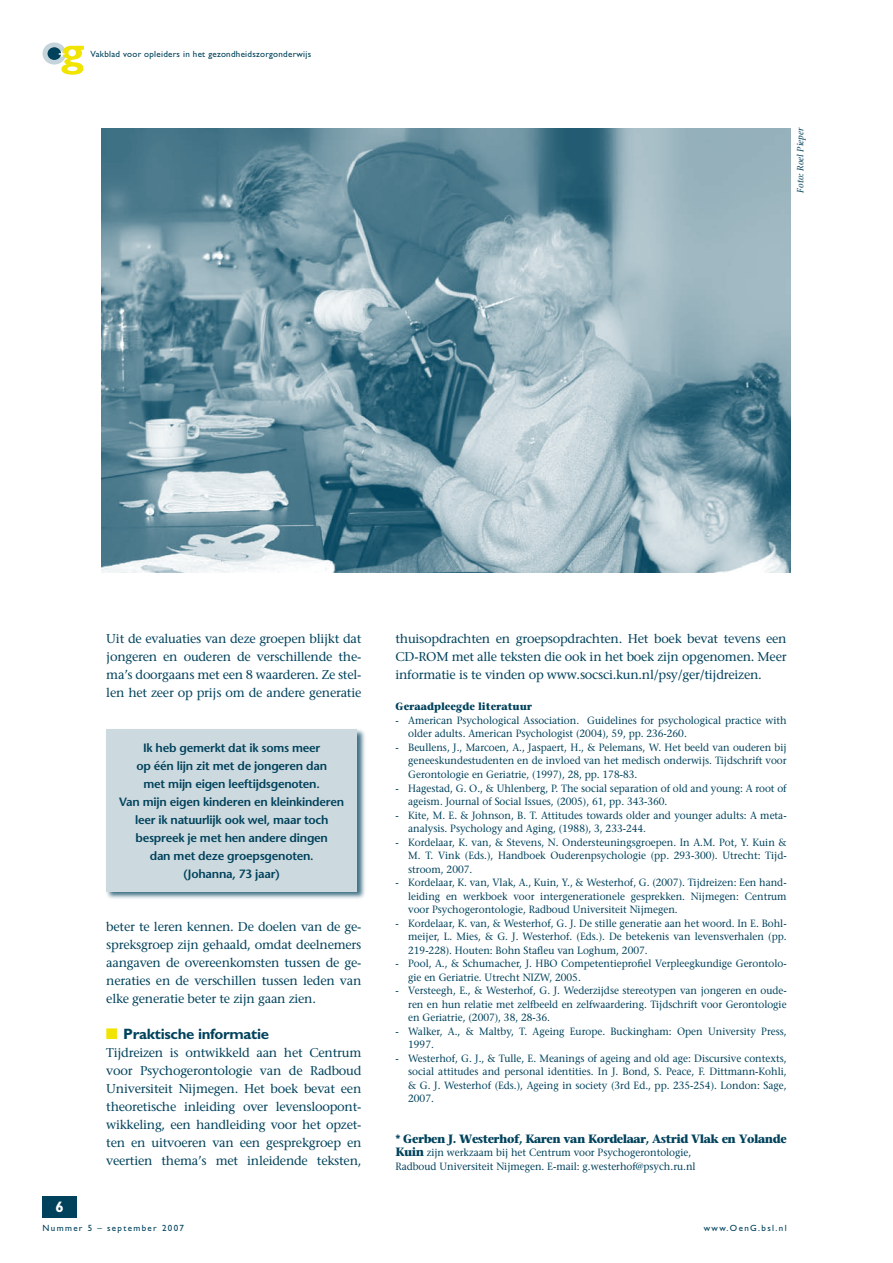
<style>
.page{position:relative;width:893px;height:1263px;background:#fff}
.page>*{position:absolute;margin:0;border:0;box-sizing:border-box;transform-origin:0 0}
.t1{font:700 15px "Gill Sans";letter-spacing:-.02em;color:#00425c}
.t2{font:12.75px/18px "Stone Serif";letter-spacing:-.02em;color:#00425c;text-align:justify}
.t3{font:600 12px/18px "Stone Sans";letter-spacing:-.02em;color:#00425c;text-align:center}
.t4{font:700 12px "Stone Serif";letter-spacing:-.04em;color:#00425c;scale:.95 1}
.t5{font:10.5px/13.5px "Stone Serif";color:#00425c;scale:.95 1}
.t6{font:700 10.5px "Stone Serif";color:#00425c;scale:.95 1}
.t7{font:9px "Gill Sans";letter-spacing:.03em;color:#00425c}
.t8{font:9px "Gill Sans";letter-spacing:.15em;color:#00425c}
.t9{font:italic 9px "Stone Serif";color:#00425c}
.s1{font-weight:700;font-size:12px}
</style>
<div class="page">
<div style="left:106px;top:1028px;width:11px;height:11px;background:#f1e400"></div>
<img style="left:102px;top:128px;width:688px;height:445px">
<div style="left:105px;top:728px;width:262px;height:173px;background:#00425c;opacity:.75"></div>
<div style="left:106px;top:729px;width:251px;height:162px;background:#ccd9de"></div>
<div style="left:43px;top:43px;width:23px;height:22px;background:#c4d4da;border-radius:50%"></div>
<div style="left:48px;top:47px;width:13px;height:13px;background:#00425c;border-radius:50%"></div>
<svg style="left:59px;top:46px;width:25px;height:29px"></svg>
<div style="left:43px;top:1196px;width:34px;height:21px;background:#00425c"></div>
<p class="t7" style="left:91px;top:48px;width:222px">Vakblad voor opleiders in het gezondheidszorgonderwijs</p>
<p class="t9" style="left:795px;top:193px;width:66px;rotate:-90deg">Foto: Roel Pieper</p>
<p class="t2" style="left:106px;top:629px;width:257px">Uit de evaluaties van deze groepen blijkt dat jongeren en ouderen de verschillende the&shy;ma’s doorgaans met een 8 waarderen. Ze stel&shy;len het zeer op prijs om de andere generatie</p>
<p class="t3" style="left:119px;top:738px;width:226px">Ik heb gemerkt dat ik soms meer<br>op één lijn zit met de jongeren dan<br>met mijn eigen leeftijdsgenoten.<br>Van mijn eigen kinderen en kleinkinderen leer ik natuurlijk ook wel, maar toch bespreek je met hen andere dingen<br>dan met deze groepsgenoten.<br>(Johanna, 73 jaar)</p>
<p class="t2" style="left:106px;top:917px;width:257px">beter te leren kennen. De doelen van de ge&shy;spreksgroep zijn gehaald, omdat deelnemers aangaven de overeenkomsten tussen de ge&shy;neraties en de verschillen tussen leden van elke generatie beter te zijn gaan zien.</p>
<h1 class="t1" style="left:123px;top:1025px;width:147px">Praktische informatie</h1>
<p class="t2" style="left:106px;top:1043px;width:257px">Tijdreizen is ontwikkeld aan het Centrum voor Psychogerontologie van de Radboud Universiteit Nijmegen. Het boek bevat een theoretische inleiding over levensloopont&shy;wikkeling, een handleiding voor het opzet&shy;ten en uitvoeren van een gesprekgroep en veertien thema’s met inleidende teksten,</p>
<p class="t2" style="left:395px;top:629px;width:393px">thuisopdrachten en groepsopdrachten. Het boek bevat tevens een CD-ROM met alle teksten die ook in het boek zijn opgenomen. Meer informatie is te vinden op www.socsci.kun.nl/psy/ger/tijdreizen.</p>
<p class="t6" style="left:395px;top:700px;width:146px">Geraadpleegde literatuur</p>
<p class="t5" style="left:408px;top:713px;width:400px;text-indent:-13px">- American Psychological Association. Guidelines for psychological practice with older adults. American Psychologist (2004), 59, pp. 236-260.</p>
<p class="t5" style="left:408px;top:740px;width:400px;text-align:justify;text-indent:-13px">- Beullens, J., Marcoen, A., Jaspaert, H., &amp; Pelemans, W. Het beeld van ouderen bij geneeskundestudenten en de invloed van het medisch onderwijs. Tijdschrift voor Gerontologie en Geriatrie, (1997), 28, pp. 178-83.</p>
<p class="t5" style="left:408px;top:781px;width:400px;text-indent:-13px">- Hagestad, G. O., &amp; Uhlenberg, P. The social separation of old and young: A root of ageism. Journal of Social Issues, (2005), 61, pp. 343-360.</p>
<p class="t5" style="left:408px;top:808px;width:400px;text-indent:-13px">- Kite, M. E. &amp; Johnson, B. T. Attitudes towards older and younger adults: A meta&shy;analysis. Psychology and Aging, (1988), 3, 233-244.</p>
<p class="t5" style="left:408px;top:835px;width:400px;text-align:justify;text-indent:-13px">- Kordelaar, K. van, &amp; Stevens, N. Ondersteuningsgroepen. In A.M. Pot, Y. Kuin &amp; M. T. Vink (Eds.), Handboek Ouderenpsychologie (pp. 293-300). Utrecht: Tijd&shy;stroom, 2007.</p>
<p class="t5" style="left:408px;top:875px;width:400px;text-align:justify;text-indent:-13px">- Kordelaar, K. van, Vlak, A., Kuin, Y., &amp; Westerhof, G. (2007). Tijdreizen: Een hand&shy;leiding en werkboek voor intergenerationele gesprekken. Nijmegen: Centrum voor Psychogerontologie, Radboud Universiteit Nijmegen.</p>
<p class="t5" style="left:408px;top:916px;width:400px;text-align:justify;text-indent:-13px">- Kordelaar, K. van, &amp; Westerhof, G. J. De stille generatie aan het woord. In E. Bohl&shy;meijer, L. Mies, &amp; G. J. Westerhof. (Eds.). De betekenis van levensverhalen (pp.<br>219-228). Houten: Bohn Stafleu van Loghum, 2007.</p>
<p class="t5" style="left:408px;top:956px;width:400px;text-indent:-13px">- Pool, A., &amp; Schumacher, J. HBO Competentieprofiel Verpleegkundige Gerontolo&shy;gie en Geriatrie. Utrecht NIZW, 2005.</p>
<p class="t5" style="left:408px;top:983px;width:400px;text-align:justify;text-indent:-13px">- Versteegh, E., &amp; Westerhof, G. J. Wederzijdse stereotypen van jongeren en oude&shy;ren en hun relatie met zelfbeeld en zelfwaardering. Tijdschrift voor Gerontologie en Geriatrie, (2007), 38, 28-36.</p>
<p class="t5" style="left:408px;top:1024px;width:400px;text-indent:-13px">- Walker, A., &amp; Maltby, T. Ageing Europe. Buckingham: Open University Press,<br>1997.</p>
<p class="t5" style="left:408px;top:1051px;width:400px;text-align:justify;text-indent:-13px">- Westerhof, G. J., &amp; Tulle, E. Meanings of ageing and old age: Discursive contexts, social attitudes and personal identities. In J. Bond, S. Peace, F. Dittmann-Kohli, &amp; G. J. Westerhof (Eds.), Ageing in society (3rd Ed., pp. 235-254). London: Sage, 2007.</p>
<p class="t4" style="left:395px;top:1130px;width:413px">* Gerben J. Westerhof, Karen van Kordelaar, Astrid Vlak en Yolande</p>
<p class="t5" style="left:395px;top:1145px;width:318px"><span class="s1">Kuin</span> zijn werkzaam bij het Centrum voor Psychogerontologie,<br>Radboud Universiteit Nijmegen. E-mail: g.westerhof@psych.ru.nl</p>
<p class="t8" style="left:43px;top:1223px;width:143px">Nummer 5 – september 2007</p>
<p class="t8" style="left:704px;top:1223px;width:84px">www.OenG.bsl.nl</p>
</div>
